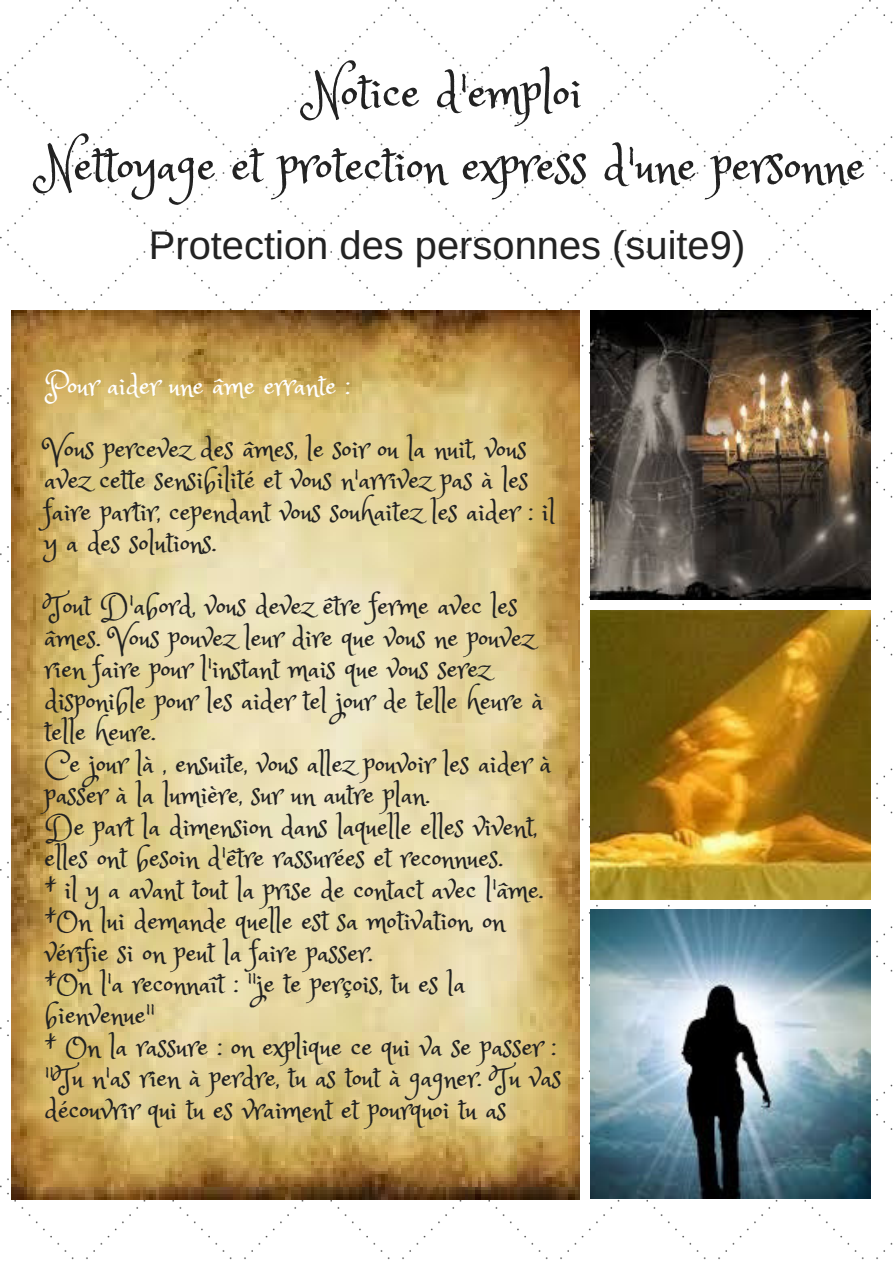
<style>
.page{position:relative;width:893px;height:1263px;background:#fff}
.page>*{position:absolute;margin:0;border:0;box-sizing:border-box;transform-origin:0 0}
.t1{font:52.35px/73.1px "Princess Sofia";color:#222;text-align:center}
.t2{font:39.9px "Arimo";color:#222}
.t3{font:29.85px/31.5px "Princess Sofia";color:#222}
.t4{font:29.85px "Princess Sofia";color:#fff}
</style>
<div class="page">
<img style="left:0;top:0;width:892px;height:1260px">
<img style="left:11px;top:310px;width:568px;height:889px">
<img style="left:590px;top:310px;width:280px;height:289px">
<img style="left:590px;top:610px;width:280px;height:289px">
<img style="left:590px;top:909px;width:280px;height:289px">
<h1 class="t1" style="left:42px;top:52px;width:824px">Notice d'emploi<br>Nettoyage et protection express d'une personne</h1>
<h2 class="t2" style="left:149px;top:222px;width:598px">Protection des personnes (suite9)</h2>
<p class="t4" style="left:45px;top:366px;width:307px">Pour aider une âme errante :</p>
<p class="t3" style="left:45px;top:431px;width:512px">Vous percevez des âmes, le soir ou la nuit, vous avez cette sensibilité et vous n'arrivez pas à les faire partir, cependant vous souhaitez les aider : il y a des solutions.</p>
<p class="t3" style="left:45px;top:588px;width:518px">Tout D'abord, vous devez être ferme avec les âmes. Vous pouvez leur dire que vous ne pouvez rien faire pour l'instant mais que vous serez disponible pour les aider tel jour de telle heure à telle heure.<br>Ce jour là , ensuite, vous allez pouvoir les aider à passer à la lumière, sur un autre plan.<br>De part la dimension dans laquelle elles vivent, elles ont besoin d'être rassurées et reconnues.<br>* il y a avant tout la prise de contact avec l'âme. *On lui demande quelle est sa motivation, on vérifie si on peut la faire passer.<br>*On l'a reconnaît : "je te perçois, tu es la bienvenue"<br>* On la rassure : on explique ce qui va se passer : "Tu n'as rien à perdre, tu as tout à gagner. Tu vas découvrir qui tu es vraiment et pourquoi tu as</p>
</div>
